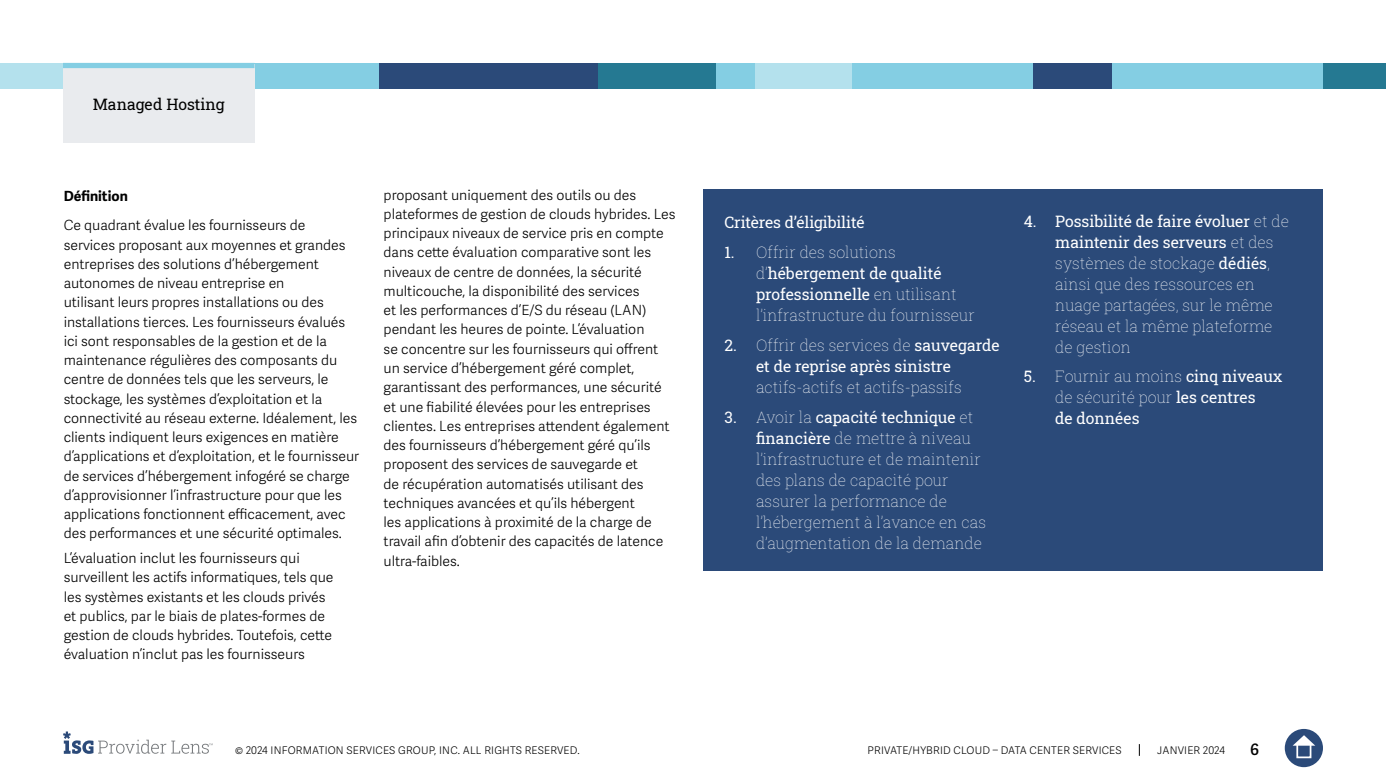
<style>
.page{position:relative;width:1386px;height:780px;background:#fff}
.page>*{position:absolute;margin:0;border:0;box-sizing:border-box;transform-origin:0 0}
.t1{font:15.75px/21px "Roboto Slab ISG P Thin";color:#fff}
.t2{font:15.75px/21px "Roboto Slab ISG P Regular";letter-spacing:-.01em;color:#fff}
.Section_Label_Light{font:15.75px "Roboto Slab ISG P Regular";color:#000}
.t3{font:600 15.75px "Adelle Sans";color:#000}
.t4{font:300 14px/19.2px "Adelle Sans";color:#000101}
.t5{font:700 14px "Adelle Sans";color:#000}
.t6{font:300 10.5px "Adelle Sans";letter-spacing:.02em;color:#000}
.s1{font-family:"Roboto Slab ISG P Regular"}
.s2{font-family:"Roboto Slab ISG P Thin"}
</style>
<div class="page">
<svg style="left:1139px;top:744px;width:1px;height:12px"></svg>
<svg style="left:63px;top:731px;width:150px;height:23px"></svg>
<div style="left:1285px;top:729px;width:38px;height:38px;background:#2b4a79;border-radius:50%"></div>
<svg style="left:1293px;top:735px;width:22px;height:10px"></svg>
<div style="left:1296px;top:743px;width:15px;height:15px;border:2px solid #fff"></div>
<div style="left:1047px;top:63px;width:276px;height:26px;background:#84cee3"></div>
<div style="left:0;top:63px;width:158px;height:26px;background:#b4e1ed"></div>
<div style="left:158px;top:63px;width:233px;height:26px;background:#84cee3"></div>
<div style="left:850px;top:63px;width:184px;height:26px;background:#84cee3"></div>
<div style="left:1323px;top:63px;width:63px;height:26px;background:#257992"></div>
<div style="left:1033px;top:63px;width:79px;height:26px;background:#2b4a79"></div>
<div style="left:754px;top:63px;width:98px;height:26px;background:#b4e1ed"></div>
<div style="left:598px;top:63px;width:157px;height:26px;background:#84cee3"></div>
<div style="left:598px;top:63px;width:118px;height:26px;background:#257992"></div>
<div style="left:379px;top:63px;width:219px;height:26px;background:#2b4a79"></div>
<div style="left:704px;top:189px;width:619px;height:382px;background:#2b4a79"></div>
<div style="left:63px;top:64px;width:191px;height:78px;background:#e9ebee"></div>
<div style="left:63px;top:63px;width:191px;height:5px;background:#84cee3"></div>
<p class="Section_Label_Light" style="left:93px;top:93px;width:133px">Managed Hosting</p>
<p class="t5" style="left:64px;top:187px;width:66px">Définition</p>
<p class="t4" style="left:64px;top:216px;width:297px">Ce quadrant évalue les fournisseurs de services proposant aux moyennes et grandes entreprises des solutions d’hébergement autonomes de niveau entreprise en<br>utilisant leurs propres installations ou des installations tierces. Les fournisseurs évalués ici sont responsables de la gestion et de la maintenance régulières des composants du centre de données tels que les serveurs, le stockage, les systèmes d’exploitation et la connectivité au réseau externe. Idéalement, les clients indiquent leurs exigences en matière d’applications et d’exploitation, et le fournisseur de services d’hébergement infogéré se charge d’approvisionner l’infrastructure pour que les applications fonctionnent efficacement, avec des performances et une sécurité optimales.</p>
<p class="t4" style="left:64px;top:549px;width:271px">L’évaluation inclut les fournisseurs qui surveillent les actifs informatiques, tels que les systèmes existants et les clouds privés et publics, par le biais de plates-formes de gestion de clouds hybrides. Toutefois, cette évaluation n’inclut pas les fournisseurs</p>
<p class="t4" style="left:384px;top:185px;width:294px">proposant uniquement des outils ou des plateformes de gestion de clouds hybrides. Les principaux niveaux de service pris en compte dans cette évaluation comparative sont les niveaux de centre de données, la sécurité multicouche, la disponibilité des services<br>et les performances d’E/S du réseau (LAN) pendant les heures de pointe. L’évaluation<br>se concentre sur les fournisseurs qui offrent un service d’hébergement géré complet, garantissant des performances, une sécurité et une fiabilité élevées pour les entreprises clientes. Les entreprises attendent également des fournisseurs d’hébergement géré qu’ils proposent des services de sauvegarde et<br>de récupération automatisés utilisant des techniques avancées et qu’ils hébergent<br>les applications à proximité de la charge de travail afin d’obtenir des capacités de latence ultra-faibles.</p>
<p class="t2" style="left:724px;top:212px;width:142px">Critères d’éligibilité</p>
<p class="t1" style="left:756px;top:241px;width:220px;text-indent:-32px"><span class="s1">1.</span> Offrir des solutions d’<span class="s1">hébergement de qualité professionnelle</span> en utilisant l’infrastructure du fournisseur</p>
<p class="t1" style="left:756px;top:334px;width:245px;text-indent:-32px"><span class="s1">2.</span> Offrir des services de <span class="s1">sauvegarde et de reprise après sinistre </span>actifs-actifs et actifs-passifs</p>
<p class="t1" style="left:756px;top:406px;width:232px;text-indent:-32px"><span class="s1">3.</span> Avoir la <span class="s1">capacité technique</span> et <span class="s1">financière</span> de mettre à niveau l’infrastructure et de maintenir des plans de capacité pour assurer la performance de l’hébergement à l’avance en cas d’augmentation de la demande</p>
<p class="t1" style="left:1055px;top:210px;width:235px;text-indent:-32px"><span class="s1">4. Possibilité de faire évoluer</span> et de <span class="s1">maintenir des serveurs</span> et des systèmes de stockage <span class="s1">dédiés</span>, ainsi que des ressources en nuage partagées, sur le même réseau et la même plateforme de gestion</p>
<p class="t2" style="left:1055px;top:366px;width:229px;text-indent:-32px">5. <span class="s2">Fournir au moins</span> cinq niveaux <span class="s2">de sécurité pour</span> les centres<br>de données</p>
<p class="t6" style="left:235px;top:744px;width:346px">© 2024 INFORMATION SERVICES GROUP, INC. ALL RIGHTS RESERVED.</p>
<p class="t6" style="left:868px;top:744px;width:256px">PRIVATE/HYBRID CLOUD – DATA CENTER SERVICES</p>
<p class="t6" style="left:1157px;top:744px;width:69px">JANVIER 2024</p>
<p class="t3" style="left:1250px;top:740px;width:10px">6</p>
</div>
